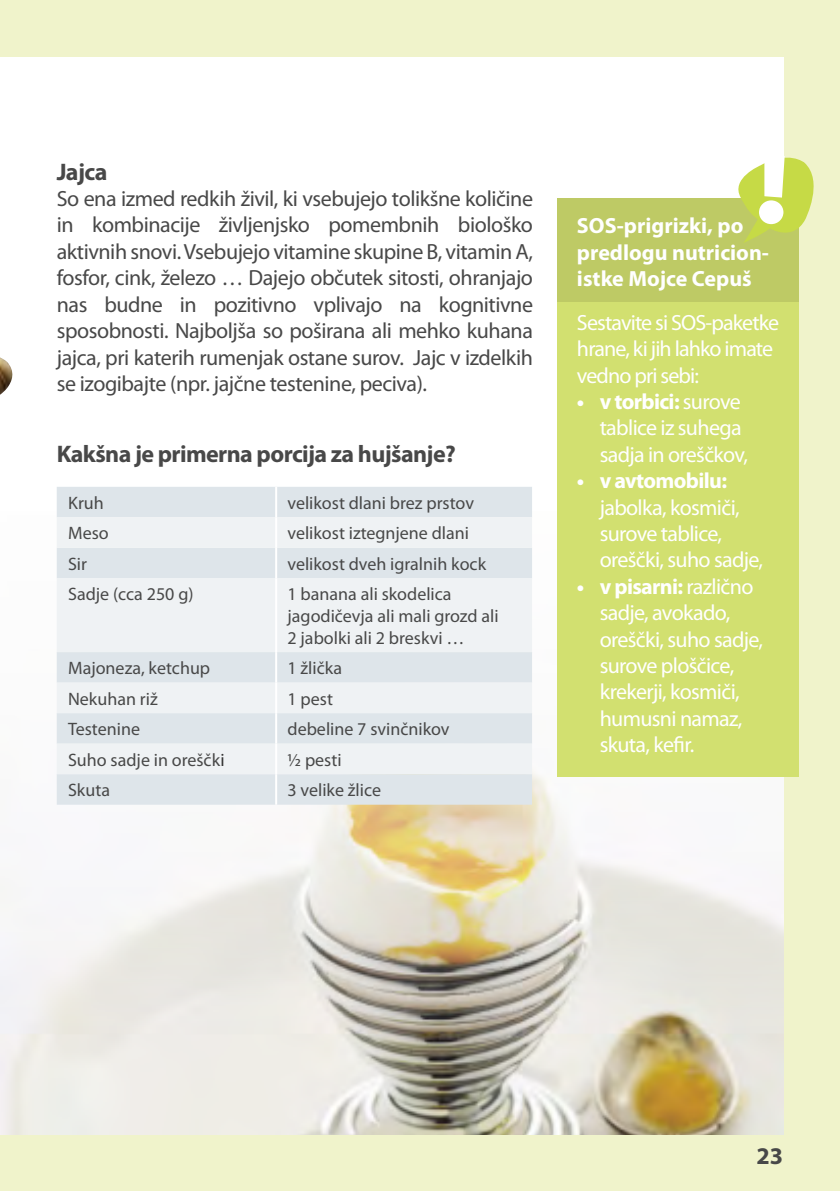
<style>
.page{position:relative;width:840px;height:1191px;background:#fff}
.page>*{position:absolute;margin:0;border:0;box-sizing:border-box;transform-origin:0 0}
.t1{font:700 24px "Myriad Pro";letter-spacing:-.025em;color:#484848}
.t2{font:22px/26.4px "Myriad Pro";letter-spacing:-.02em;color:#484848;text-align:justify}
.t3{font:22px/26.4px "Myriad Pro";letter-spacing:-.03em;color:#fff}
.t4{font:700 22px/26.4px "Myriad Pro";color:#fff}
.t5{font:700 22px "Myriad Pro";letter-spacing:-.03em;color:#fff}
.t6{font:18px/21.6px "Myriad Pro";color:#484848}
.s1{color:#333}
.s2{font-weight:700}
</style>
<div class="page">
<div style="left:0;top:0;width:839px;height:1191px;background:#f0f3cb"></div>
<div style="left:0;top:57px;width:782px;height:1077px;background:#fff"></div>
<img style="left:0;top:512px;width:782px;height:622px">
<img style="left:0;top:357px;width:13px;height:38px">
<div style="left:556px;top:198px;width:241px;height:579px;background:#d2e070"></div>
<div style="left:556px;top:198px;width:241px;height:104px;background:#beca65"></div>
<svg style="left:738px;top:150px;width:76px;height:93px"></svg>
<div style="left:57px;top:487px;width:474px;height:317px;background:#dee5ea"></div>
<svg style="left:57px;top:517px;width:474px;height:257px;fill:#eff2f4"></svg>
<hr style="left:275px;top:487px;width:2px;height:30px;background:#fff">
<hr style="left:275px;top:517px;width:2px;height:31px;background:#fff">
<hr style="left:275px;top:548px;width:2px;height:30px;background:#fff">
<hr style="left:275px;top:578px;width:2px;height:74px;background:#fff">
<hr style="left:275px;top:652px;width:2px;height:30px;background:#fff">
<hr style="left:275px;top:682px;width:2px;height:31px;background:#fff">
<hr style="left:275px;top:713px;width:2px;height:30px;background:#fff">
<hr style="left:275px;top:743px;width:2px;height:31px;background:#fff">
<hr style="left:275px;top:774px;width:2px;height:30px;background:#fff">
<p class="t1" style="left:57px;top:156px;width:52px">Jajca</p>
<p class="t2" style="left:57px;top:185px;width:477px">So ena izmed redkih živil, ki vsebujejo tolikšne količine in kombinacije življenjsko pomembnih biološko aktivnih snovi. Vsebujejo vitamine skupine B, vitamin A, fosfor, cink, železo … Dajejo občutek sitosti, ohranjajo nas budne in pozitivno vplivajo na kognitivne sposobnosti. Najboljša so poširana ali mehko kuhana jajca, pri katerih rumenjak ostane surov. Jajc v izdelkih se izogibajte (npr. jajčne testenine, peciva).</p>
<p class="t1" style="left:57px;top:438px;width:400px">Kakšna je primerna porcija za hujšanje?</p>
<p class="t6" style="left:68px;top:492px;width:37px">Kruh</p>
<p class="t6" style="left:287px;top:492px;width:188px">velikost dlani brez prstov</p>
<p class="t6" style="left:68px;top:522px;width:42px">Meso</p>
<p class="t6" style="left:287px;top:522px;width:183px">velikost iztegnjene dlani</p>
<p class="t6" style="left:68px;top:553px;width:20px">Sir</p>
<p class="t6" style="left:287px;top:553px;width:200px">velikost dveh igralnih kock</p>
<p class="t6" style="left:68px;top:583px;width:127px">Sadje (cca 250 g)</p>
<p class="t6" style="left:287px;top:583px;width:212px">1 banana ali skodelica jagodičevja ali mali grozd ali<br>2 jabolki ali 2 breskvi …</p>
<p class="t6" style="left:68px;top:657px;width:143px">Majoneza, ketchup</p>
<p class="t6" style="left:287px;top:657px;width:56px">1 žlička</p>
<p class="t6" style="left:68px;top:687px;width:91px">Nekuhan riž</p>
<p class="t6" style="left:287px;top:687px;width:47px">1 pest</p>
<p class="t6" style="left:68px;top:718px;width:73px">Testenine</p>
<p class="t6" style="left:287px;top:718px;width:163px">debeline 7 svinčnikov</p>
<p class="t6" style="left:68px;top:748px;width:158px">Suho sadje in oreščk<span class="s1">i</span></p>
<p class="t6" style="left:287px;top:748px;width:56px">½ pesti</p>
<p class="t6" style="left:68px;top:779px;width:43px">Skuta</p>
<p class="t6" style="left:287px;top:779px;width:95px">3 velike žlice</p>
<p class="t4" style="left:576px;top:212px;width:193px">SOS-prigrizki, po predlogu nutricion&shy;istke Mojce Cepuš</p>
<p class="t3" style="left:576px;top:309px;width:204px">Sestavite si SOS-paketke hrane, ki jih lahko imate vedno pri sebi:</p>
<p class="t3" style="left:599px;top:388px;width:150px;text-indent:-23px"><span class="s2">• v torbici:</span> surove tablice iz suhega sadja in oreščkov,</p>
<p class="t5" style="left:576px;top:466px;width:151px">• v avtomobilu:</p>
<p class="t3" style="left:599px;top:493px;width:165px">jabolka, kosmiči, surove tablice, oreščki, suho sadje,</p>
<p class="t3" style="left:599px;top:573px;width:165px;text-indent:-23px"><span class="s2">• v pisarni:</span> različno sadje, avokado, oreščki, suho sadje, surove ploščice, krekerji, kosmiči, humusni namaz, skuta, kefir.</p>
<p class="t1" style="left:756px;top:1139px;width:28px">23</p>
</div>
